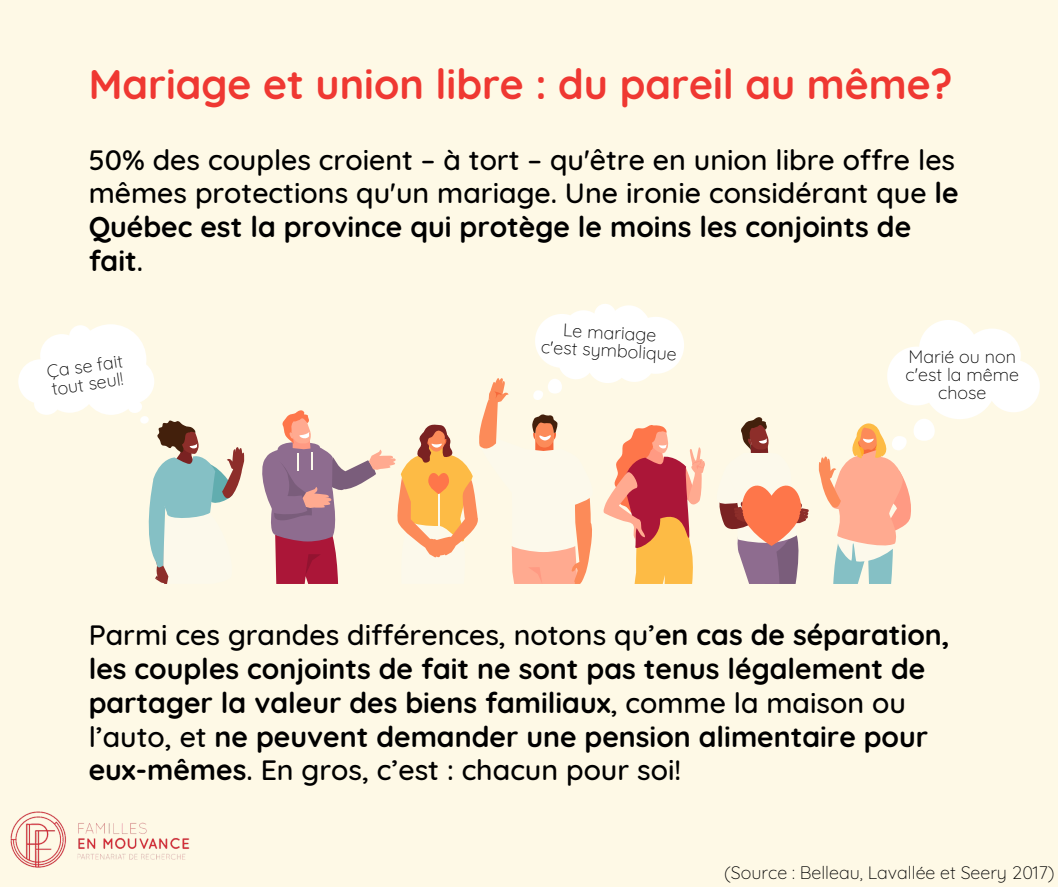
<style>
.page{position:relative;width:1058px;height:887px;background:#fff}
.page>*{position:absolute;margin:0;border:0;box-sizing:border-box;transform-origin:0 0}
.t1{font:700 41.25px "Quicksand";color:#ef3832}
.t2{font:700 28.5px/33.8px "Quicksand";color:#000}
.t3{font:500 28.5px/33.8px "Quicksand";color:#000}
.t4{font:300 18px "Quicksand";color:#000}
.s1{font-weight:700}
.s2{font-weight:500}
</style>
<div class="page">
<div style="left:0;top:0;width:1058px;height:886px;background:#fef9e6"></div>
<svg style="left:719px;top:417px;width:89px;height:167px"></svg>
<svg style="left:18px;top:324px;width:226px;height:260px"></svg>
<svg style="left:262px;top:304px;width:443px;height:280px"></svg>
<svg style="left:818px;top:320px;width:221px;height:264px"></svg>
<img style="left:10px;top:811px;width:180px;height:57px">
<p class="t1" style="left:89px;top:58px;width:865px">Mariage et union libre : du pareil au même?</p>
<p class="t3" style="left:89px;top:142px;width:871px">50% des couples croient – à tort – qu'être en union libre offre les mêmes protections qu'un mariage. Une ironie considérant que <span class="s1">le Québec est la province qui protège le moins les conjoints de fait</span>.</p>
<p class="t4" style="left:45px;top:360px;width:78px;rotate:-8deg">Ça se fait</p>
<p class="t4" style="left:50px;top:377px;width:74px;rotate:-8deg">tout seul!</p>
<p class="t4" style="left:564px;top:318px;width:95px;rotate:3deg">Le mariage</p>
<p class="t4" style="left:541px;top:335px;width:137px;rotate:3deg">c'est symbolique</p>
<p class="t4" style="left:908px;top:345px;width:109px">Marié ou non</p>
<p class="t4" style="left:905px;top:363px;width:115px">c'est la même</p>
<p class="t4" style="left:938px;top:381px;width:50px">chose</p>
<p class="t2" style="left:89px;top:617px;width:862px"><span class="s2">Parmi ces grandes différences, notons qu’</span>en cas de séparation, les couples conjoints de fait ne sont pas tenus légalement de partager la valeur des biens familiaux<span class="s2">, comme la maison ou l’auto, et</span> ne peuvent demander une pension alimentaire pour eux-mêmes<span class="s2">. En gros, c’est : chacun pour soi!</span></p>
<p class="t4" style="left:724px;top:861px;width:332px">(Source : Belleau, Lavallée et Seery 2017)</p>
</div>
